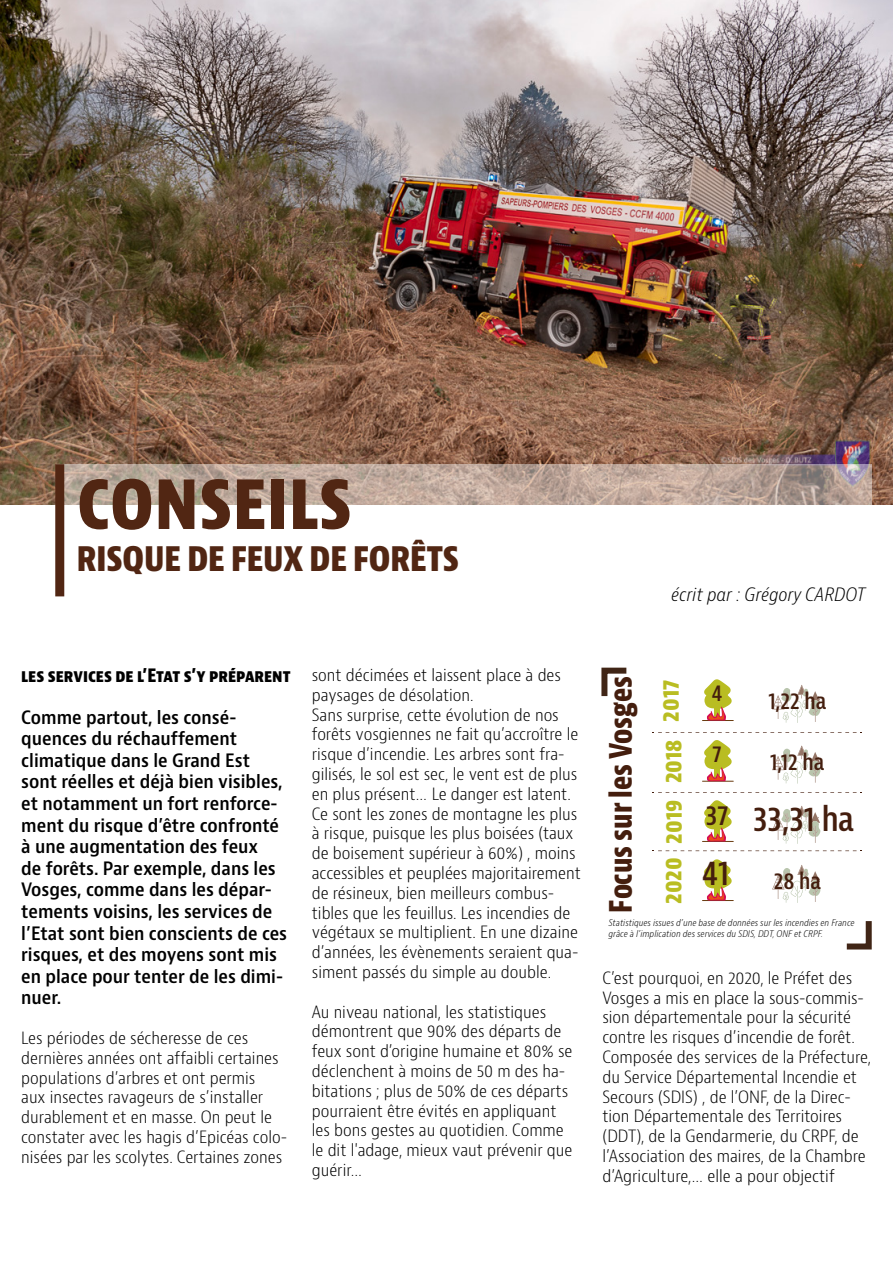
<style>
.page{position:relative;width:893px;height:1263px;background:#fff}
.page>*{position:absolute;margin:0;border:0;box-sizing:border-box;transform-origin:0 0}
.t1{font:700 condensed 72px "Bernina Sans";color:#512613}
.t2{font:700 condensed 36px "Bernina Sans";letter-spacing:-.02em;color:#512613}
.t3{font:600 condensed 33.75px "Bernina Sans";color:#441e0e}
.t4{font:700 condensed 30.15px "Bernina Sans";color:#441e0e;scale:.93 1}
.t5{font:600 condensed 22.5px "Bernina Sans";color:#441e0e}
.t6{font:700 condensed 22.35px "Bernina Sans";color:#b9bd22}
.t7{font:600 condensed 18px/21.6px "Bernino Sans";color:#000}
.t8{font:700 condensed 18px "Bernino Sans";color:#000}
.t9{font:italic 300 condensed 18px "Bernina Sans";color:#000}
.t10{font:300 condensed 16.5px/19.8px "Bernino Sans";color:#000}
.t11{font:italic 300 condensed 9px/10.8px "Bernino Sans";color:#000}
</style>
<div class="page">
<img style="left:0;top:0;width:893px;height:504px">
<svg style="left:56px;top:464px;width:816px;height:133px"></svg>
<div style="left:55px;top:464px;width:9px;height:132px;background:#512613"></div>
<svg style="left:652px;top:732px;width:210px;height:1px"></svg>
<svg style="left:652px;top:792px;width:210px;height:1px"></svg>
<svg style="left:652px;top:850px;width:210px;height:1px"></svg>
<svg style="left:772px;top:685px;width:48px;height:38px"></svg>
<hr style="left:702px;top:720px;width:32px;height:1px;background:#693c11">
<svg style="left:704px;top:679px;width:28px;height:41px"></svg>
<svg style="left:772px;top:806px;width:48px;height:38px"></svg>
<hr style="left:702px;top:841px;width:32px;height:1px;background:#693c11">
<svg style="left:704px;top:800px;width:28px;height:41px"></svg>
<svg style="left:772px;top:745px;width:48px;height:39px"></svg>
<hr style="left:702px;top:781px;width:32px;height:1px;background:#693c11">
<svg style="left:704px;top:740px;width:28px;height:41px"></svg>
<svg style="left:772px;top:865px;width:48px;height:38px"></svg>
<hr style="left:702px;top:900px;width:32px;height:1px;background:#693c11">
<svg style="left:704px;top:859px;width:28px;height:41px"></svg>
<svg style="left:601px;top:667px;width:26px;height:30px"></svg>
<svg style="left:846px;top:921px;width:26px;height:29px"></svg>
<h1 class="t1" style="left:77px;top:459px;width:277px">CONSEILS</h1>
<h2 class="t2" style="left:77px;top:535px;width:384px">RISQUE DE FEUX DE FORÊTS</h2>
<p class="t9" style="left:671px;top:584px;width:196px">écrit par : Grégory CARDOT</p>
<p class="t8" style="left:21px;top:664px;width:271px">les services de l’Etat s’y préparent</p>
<p class="t7" style="left:21px;top:707px;width:267px">Comme partout, les consé&shy;quences du réchauffement climatique dans le Grand Est sont réelles et déjà bien visibles, et notamment un fort renforce&shy;ment du risque d’être confronté à une augmentation des feux<br>de forêts. Par exemple, dans les<br>Vosges, comme dans les dépar&shy;tements voisins, les services de l’Etat sont bien conscients de ces risques, et des moyens sont mis en place pour tenter de les dimi&shy;nuer.</p>
<p class="t10" style="left:21px;top:1028px;width:267px">Les périodes de sécheresse de ces dernières années ont affaibli certaines populations d’arbres et ont permis<br>aux insectes ravageurs de s’installer durablement et en masse. On peut le constater avec les hagis d’Epicéas colo&shy;nisées par les scolytes. Certaines zones</p>
<p class="t10" style="left:312px;top:665px;width:270px">sont décimées et laissent place à des paysages de désolation.<br>Sans surprise, cette évolution de nos forêts vosgiennes ne fait qu’accroître le risque d’incendie. Les arbres sont fra&shy;gilisés, le sol est sec, le vent est de plus en plus présent… Le danger est latent.<br>Ce sont les zones de montagne les plus à risque, puisque les plus boisées (taux de boisement supérieur à 60%) , moins accessibles et peuplées majoritairement de résineux, bien meilleurs combus&shy;tibles que les feuillus. Les incendies de végétaux se multiplient. En une dizaine d’années, les évènements seraient qua&shy;siment passés du simple au double.</p>
<p class="t10" style="left:312px;top:1002px;width:262px">Au niveau national, les statistiques démontrent que 90% des départs de feux sont d’origine humaine et 80% se déclenchent à moins de 50 m des ha&shy;bitations ; plus de 50% de ces départs pourraient être évités en appliquant les bons gestes au quotidien. Comme le dit l'adage, mieux vaut prévenir que guérir…</p>
<h3 class="t4" style="left:602px;top:912px;width:256px;rotate:-90deg">Focus sur les Vosges</h3>
<h3 class="t6" style="left:657px;top:721px;width:43px;rotate:-90deg">2017</h3>
<h3 class="t5" style="left:712px;top:680px;width:12px">4</h3>
<h3 class="t5" style="left:768px;top:688px;width:60px">1,22 ha</h3>
<h3 class="t6" style="left:660px;top:783px;width:45px;rotate:-90deg">2018</h3>
<h3 class="t5" style="left:712px;top:740px;width:11px">7</h3>
<h3 class="t5" style="left:770px;top:748px;width:56px">1,12 ha</h3>
<h3 class="t6" style="left:660px;top:843px;width:45px;rotate:-90deg">2019</h3>
<h3 class="t3" style="left:706px;top:798px;width:150px"><sup>37</sup> 33,31 ha</h3>
<h3 class="t6" style="left:660px;top:904px;width:48px;rotate:-90deg">2020</h3>
<h3 class="t3" style="left:702px;top:852px;width:28px">41</h3>
<h3 class="t5" style="left:774px;top:868px;width:49px">28 ha</h3>
<p class="t11" style="left:608px;top:917px;width:248px">Statistiques issues d’une base de données sur les incendies en France grâce à l’implication des services du SDIS, DDT, ONF et CRPF.</p>
<p class="t10" style="left:602px;top:968px;width:270px">C’est pourquoi, en 2020, le Préfet des Vosges a mis en place la sous-commis&shy;sion départementale pour la sécurité contre les risques d’incendie de forêt.<br>Composée des services de la Préfecture, du Service Départemental Incendie et Secours (SDIS) , de l’ONF, de la Direc&shy;tion Départementale des Territoires (DDT), de la Gendarmerie, du CRPF, de l’Association des maires, de la Chambre d’Agriculture,… elle a pour objectif</p>
</div>
